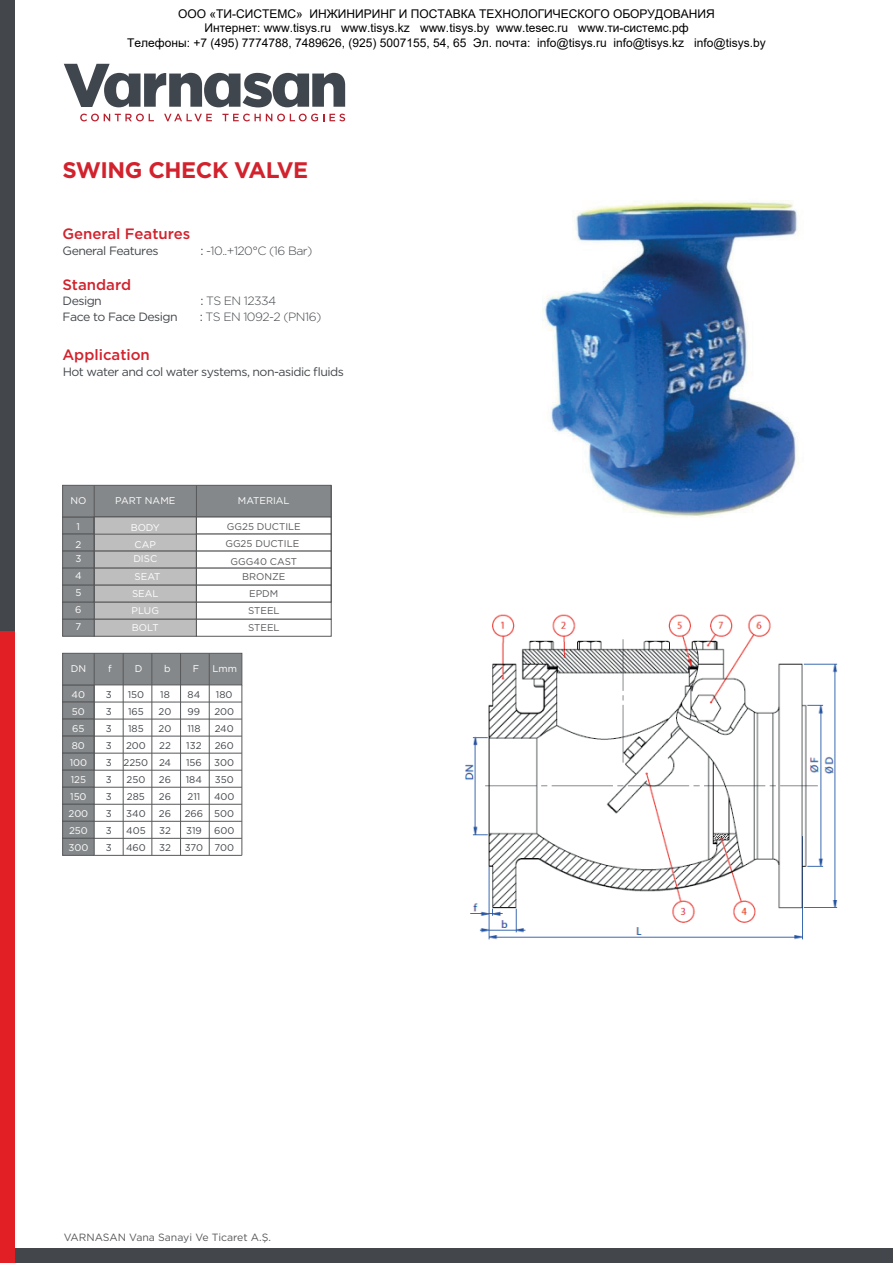
<style>
.page{position:relative;width:893px;height:1263px;background:#fff}
.page>*{position:absolute;margin:0;border:0;box-sizing:border-box;transform-origin:0 0}
.t1{font:700 22.5px "Gotham";letter-spacing:-.02em;color:#d2222d}
.t2{font:500 15px "Gotham";color:#d2222d}
.t3{font:12px/14.4px "Arial";color:#000;text-align:center}
.t4{font:12px "Gotham";letter-spacing:-.045em;color:#43474b}
.t5{font:300 12px "Gotham";letter-spacing:-.045em;color:#43474b}
.t6{font:10.5px "Gotham";color:#57585a}
.t7{font:9.75px/17px "Gotham";color:#43474b}
.t8{font:9.75px/17px "Gotham";color:#fff;text-align:center}
.t9{font:9.75px "Gotham";color:#57585a}
.s1{font-weight:400}
</style>
<div class="page">
<div style="left:0;top:0;width:15px;height:631px;background:#43474b"></div>
<div style="left:0;top:1248px;width:893px;height:15px;background:#43474b"></div>
<div style="left:0;top:631px;width:15px;height:632px;background:#e21f25"></div>
<svg style="left:80px;top:114px;width:74px;height:7px"></svg>
<svg style="left:164px;top:114px;width:48px;height:7px"></svg>
<svg style="left:222px;top:114px;width:123px;height:7px"></svg>
<svg style="left:64px;top:64px;width:281px;height:43px"></svg>
<div style="left:62px;top:517px;width:32px;height:17px;background:#85888a;border:1px solid #57585a"></div>
<div style="left:62px;top:485px;width:269px;height:32px;background:#85888a;border:1px solid #57585a"></div>
<div style="left:94px;top:517px;width:103px;height:34px;background:#bfbebe;border:1px solid #57585a"></div>
<div style="left:94px;top:517px;width:103px;height:17px;background:#bfbebe;border:1px solid #57585a"></div>
<div style="left:94px;top:551px;width:103px;height:17px;background:#bfbebe;border:1px solid #57585a"></div>
<div style="left:94px;top:568px;width:103px;height:17px;background:#bfbebe;border:1px solid #57585a"></div>
<div style="left:94px;top:585px;width:103px;height:17px;background:#bfbebe;border:1px solid #57585a"></div>
<div style="left:62px;top:534px;width:32px;height:17px;background:#85888a;border:1px solid #57585a"></div>
<div style="left:62px;top:551px;width:32px;height:17px;background:#85888a;border:1px solid #57585a"></div>
<div style="left:62px;top:568px;width:32px;height:17px;background:#85888a;border:1px solid #57585a"></div>
<div style="left:62px;top:585px;width:32px;height:17px;background:#85888a;border:1px solid #57585a"></div>
<div style="left:196px;top:517px;width:135px;height:17px;background:#fff;border:1px solid #57585a"></div>
<div style="left:196px;top:534px;width:135px;height:17px;background:#fff;border:1px solid #57585a"></div>
<div style="left:196px;top:568px;width:135px;height:17px;background:#fff;border:1px solid #57585a"></div>
<div style="left:196px;top:585px;width:135px;height:17px;background:#fff;border:1px solid #57585a"></div>
<div style="left:94px;top:602px;width:103px;height:17px;background:#bfbebe;border:1px solid #57585a"></div>
<div style="left:62px;top:602px;width:32px;height:17px;background:#85888a;border:1px solid #57585a"></div>
<div style="left:196px;top:602px;width:135px;height:17px;background:#fff;border:1px solid #57585a"></div>
<div style="left:94px;top:619px;width:103px;height:17px;background:#bfbebe;border:1px solid #57585a"></div>
<div style="left:62px;top:619px;width:32px;height:17px;background:#85888a;border:1px solid #57585a"></div>
<div style="left:196px;top:619px;width:135px;height:17px;background:#fff;border:1px solid #57585a"></div>
<hr style="left:196px;top:485px;width:1px;height:117px;background:#57585a">
<hr style="left:331px;top:485px;width:1px;height:117px;background:#57585a">
<hr style="left:94px;top:485px;width:1px;height:117px;background:#57585a">
<div style="left:62px;top:685px;width:32px;height:17px;background:#85888a;border:1px solid #57585a"></div>
<div style="left:62px;top:653px;width:180px;height:32px;background:#85888a;border:1px solid #57585a"></div>
<div style="left:62px;top:702px;width:32px;height:17px;background:#85888a;border:1px solid #57585a"></div>
<div style="left:62px;top:719px;width:32px;height:17px;background:#85888a;border:1px solid #57585a"></div>
<div style="left:62px;top:736px;width:32px;height:17px;background:#85888a;border:1px solid #57585a"></div>
<div style="left:62px;top:753px;width:32px;height:17px;background:#85888a;border:1px solid #57585a"></div>
<div style="left:62px;top:770px;width:32px;height:17px;background:#85888a;border:1px solid #57585a"></div>
<div style="left:62px;top:787px;width:32px;height:17px;background:#85888a;border:1px solid #57585a"></div>
<div style="left:62px;top:804px;width:32px;height:17px;background:#85888a;border:1px solid #57585a"></div>
<div style="left:62px;top:821px;width:32px;height:17px;background:#85888a;border:1px solid #57585a"></div>
<div style="left:62px;top:838px;width:32px;height:17px;background:#85888a;border:1px solid #57585a"></div>
<hr style="left:123px;top:653px;width:1px;height:32px;background:#57585a">
<hr style="left:152px;top:653px;width:1px;height:32px;background:#57585a">
<hr style="left:180px;top:653px;width:1px;height:32px;background:#57585a">
<hr style="left:209px;top:653px;width:1px;height:32px;background:#57585a">
<hr style="left:94px;top:653px;width:1px;height:117px;background:#57585a">
<img style="left:465px;top:614px;width:373px;height:326px">
<img style="left:542px;top:200px;width:258px;height:317px">
<hr style="left:123px;top:685px;width:1px;height:170px;background:#57585a">
<hr style="left:152px;top:685px;width:1px;height:170px;background:#57585a">
<hr style="left:180px;top:685px;width:1px;height:170px;background:#57585a">
<hr style="left:209px;top:685px;width:1px;height:170px;background:#57585a">
<hr style="left:242px;top:685px;width:1px;height:170px;background:#57585a">
<hr style="left:94px;top:702px;width:148px;height:1px;background:#57585a">
<hr style="left:94px;top:719px;width:148px;height:1px;background:#57585a">
<hr style="left:94px;top:736px;width:148px;height:1px;background:#57585a">
<hr style="left:94px;top:753px;width:148px;height:1px;background:#57585a">
<hr style="left:94px;top:770px;width:148px;height:1px;background:#57585a">
<hr style="left:94px;top:787px;width:148px;height:1px;background:#57585a">
<hr style="left:94px;top:804px;width:148px;height:1px;background:#57585a">
<hr style="left:94px;top:821px;width:148px;height:1px;background:#57585a">
<hr style="left:94px;top:838px;width:148px;height:1px;background:#57585a">
<hr style="left:94px;top:855px;width:148px;height:1px;background:#57585a">
<p class="t3" style="left:127px;top:7px;width:640px">ООО «ТИ-СИСТЕМС» ИНЖИНИРИНГ И ПОСТАВКА ТЕХНОЛОГИЧЕСКОГО ОБОРУДОВАНИЯ<br>Интернет: www.tisys.ru www.tisys.kz www.tisys.by www.tesec.ru www.ти-системс.рф<br>Телефоны: +7 (495) 7774788, 7489626, (925) 5007155, 54, 65 Эл. почта: info@tisys.ru info@tisys.kz info@tisys.by</p>
<h1 class="t1" style="left:62px;top:157px;width:247px">SWING CHECK VALVE</h1>
<p class="t2" style="left:62px;top:224px;width:129px">General Features</p>
<p class="t4" style="left:63px;top:243px;width:98px">General Features</p>
<p class="t5" style="left:200px;top:243px;width:114px"><span class="s1">:</span> -10..+120°C (16 Bar)</p>
<p class="t2" style="left:62px;top:274px;width:70px">Standard</p>
<p class="t4" style="left:63px;top:293px;width:41px">Design</p>
<p class="t5" style="left:200px;top:293px;width:77px"><span class="s1">:</span> TS EN 12334</p>
<p class="t4" style="left:63px;top:309px;width:117px">Face to Face Design</p>
<p class="t5" style="left:200px;top:309px;width:123px"><span class="s1">:</span> TS EN 1092-2 (PN16)</p>
<p class="t2" style="left:62px;top:345px;width:89px">Application</p>
<p class="t4" style="left:63px;top:364px;width:283px">Hot water and col water systems, non-asidic fluids</p>
<p class="t8" style="left:70px;top:492px;width:17px">NO</p>
<p class="t8" style="left:75px;top:535px;width:7px">2</p>
<p class="t8" style="left:77px;top:517px;width:5px">1</p>
<p class="t8" style="left:115px;top:492px;width:62px">PART NAME</p>
<p class="t8" style="left:238px;top:492px;width:53px">MATERIAL</p>
<p class="t9" style="left:225px;top:537px;width:75px">GG25 DUCTILE</p>
<p class="t9" style="left:227px;top:520px;width:75px">GG25 DUCTILE</p>
<p class="t8" style="left:131px;top:519px;width:31px">BODY<br>CAP</p>
<p class="t8" style="left:75px;top:550px;width:7px">3</p>
<p class="t8" style="left:133px;top:550px;width:25px">DISC</p>
<p class="t9" style="left:231px;top:555px;width:68px">GGG40 CAST</p>
<p class="t8" style="left:75px;top:567px;width:8px">4</p>
<p class="t9" style="left:242px;top:571px;width:45px">BRONZE</p>
<p class="t8" style="left:75px;top:584px;width:7px">5</p>
<p class="t8" style="left:132px;top:585px;width:28px">SEAL</p>
<p class="t9" style="left:249px;top:587px;width:31px">EPDM</p>
<p class="t8" style="left:75px;top:601px;width:8px">6</p>
<p class="t8" style="left:132px;top:602px;width:29px">PLUG</p>
<p class="t9" style="left:248px;top:605px;width:33px">STEEL</p>
<p class="t8" style="left:75px;top:618px;width:7px">7</p>
<p class="t8" style="left:132px;top:619px;width:28px">BOLT</p>
<p class="t9" style="left:248px;top:622px;width:33px">STEEL</p>
<p class="t8" style="left:135px;top:568px;width:27px">SEAT</p>
<p class="t8" style="left:71px;top:660px;width:17px">DN</p>
<p class="t8" style="left:108px;top:660px;width:5px">f</p>
<p class="t8" style="left:135px;top:660px;width:9px">D</p>
<p class="t8" style="left:164px;top:660px;width:8px">b</p>
<p class="t8" style="left:193px;top:660px;width:8px">F</p>
<p class="t8" style="left:213px;top:660px;width:26px">Lmm</p>
<p class="t8" style="left:68px;top:685px;width:21px">40<br>50<br>65<br>80<br>100<br>125<br>150<br>200<br>250<br>300</p>
<p class="t7" style="left:106px;top:685px;width:7px;text-align:justify">3<br>3<br>3<br>3<br>3<br>3<br>3<br>3<br>3<br>3</p>
<p class="t7" style="left:124px;top:685px;width:26px;text-align:center">150<br>165<br>185<br>200<br>2250<br>250<br>285<br>340<br>405<br>460</p>
<p class="t7" style="left:159px;top:685px;width:14px">18<br>20<br>20<br>22<br>24<br>26<br>26<br>26<br>32<br>32</p>
<p class="t7" style="left:185px;top:685px;width:20px">84<br>99<br>118<br>132<br>156<br>184<br>211<br>266<br>319<br>370</p>
<p class="t7" style="left:214px;top:685px;width:22px">180<br>200<br>240<br>260<br>300<br>350<br>400<br>500<br>600<br>700</p>
<p class="t6" style="left:64px;top:1230px;width:209px">VARNASAN Vana Sanayi Ve Ticaret A.Ş.</p>
</div>
